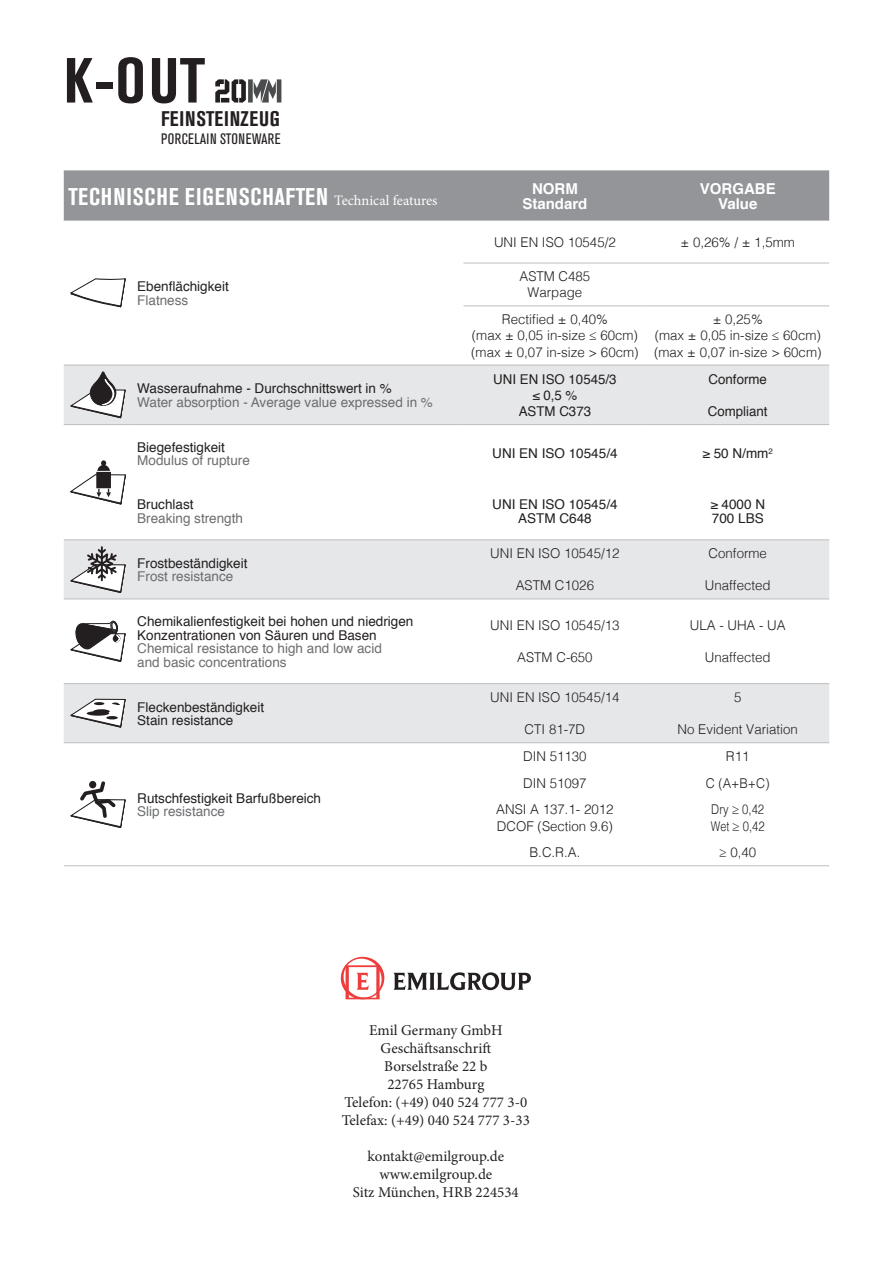
<style>
.page{position:relative;width:893px;height:1263px;background:#fff}
.page>*{position:absolute;margin:0;border:0;box-sizing:border-box;transform-origin:0 0}
.t1{font:700 condensed 63px "Akzidenz Grotesk BE";color:#231f20}
.t2{font:700 condensed 24px "Akzidenz Grotesk BE";letter-spacing:.035em;color:#fff}
.t3{font:700 condensed 21px "Akzidenz Grotesk BE";letter-spacing:.035em;color:#231f20}
.t4{font:15px/18px "Minion Pro";color:#231f20;text-align:center}
.t5{font:700 15px/14.9px "Helvetica";color:#fff;text-align:center}
.t6{font:condensed 15px "Akzidenz Grotesk BE";letter-spacing:.02em;color:#231f20}
.t7{font:300 13.5px/16.2px "Helvetica";color:#231f20;text-align:center}
.t8{font:13.5px/13.5px "Helvetica";color:#231f20}
.t9{font:13.5px/13.5px "Helvetica";color:#6c6d70}
.t10{font:300 13.5px/16.2px "Helvetica";color:#231f20;scale:.83 1}
.t11{font:300 13.5px "Helvetica";color:#231f20;scale:.93 1}
.s1{font-family:"Minion Pro";font-weight:400;font-stretch:normal;font-size:14.4px}
</style>
<div class="page">
<svg style="left:393px;top:972px;width:138px;height:18px"></svg>
<svg style="left:340px;top:956px;width:45px;height:44px"></svg>
<svg style="left:215px;top:79px;width:66px;height:24px"></svg>
<div style="left:64px;top:171px;width:765px;height:49px;background:#939598"></div>
<svg style="left:64px;top:262px;width:765px;height:103px"></svg>
<div style="left:64px;top:366px;width:765px;height:58px;background:#e6e7e9"></div>
<svg style="left:64px;top:540px;width:765px;height:202px;fill:#e6e7e9"></svg>
<hr style="left:64px;top:865px;width:68px;height:1px;background:#bcbdc0">
<hr style="left:132px;top:865px;width:331px;height:1px;background:#bcbdc0">
<hr style="left:64px;top:170px;width:68px;height:1px;background:#bcbdc0">
<hr style="left:132px;top:170px;width:331px;height:1px;background:#bcbdc0">
<hr style="left:463px;top:170px;width:183px;height:1px;background:#bcbdc0">
<hr style="left:646px;top:170px;width:183px;height:1px;background:#bcbdc0">
<hr style="left:463px;top:263px;width:183px;height:1px;background:#bcbdc0">
<hr style="left:646px;top:263px;width:183px;height:1px;background:#bcbdc0">
<hr style="left:463px;top:220px;width:183px;height:1px;background:#bcbdc0">
<hr style="left:646px;top:220px;width:183px;height:1px;background:#bcbdc0">
<hr style="left:64px;top:220px;width:68px;height:1px;background:#bcbdc0">
<hr style="left:132px;top:220px;width:331px;height:1px;background:#bcbdc0">
<hr style="left:64px;top:742px;width:68px;height:1px;background:#bcbdc0">
<hr style="left:132px;top:742px;width:331px;height:1px;background:#bcbdc0">
<hr style="left:463px;top:742px;width:183px;height:1px;background:#bcbdc0">
<hr style="left:646px;top:742px;width:183px;height:1px;background:#bcbdc0">
<hr style="left:64px;top:683px;width:68px;height:1px;background:#bcbdc0">
<hr style="left:132px;top:683px;width:331px;height:1px;background:#bcbdc0">
<hr style="left:463px;top:683px;width:183px;height:1px;background:#bcbdc0">
<hr style="left:646px;top:683px;width:183px;height:1px;background:#bcbdc0">
<hr style="left:64px;top:598px;width:68px;height:1px;background:#bcbdc0">
<hr style="left:132px;top:598px;width:331px;height:1px;background:#bcbdc0">
<hr style="left:463px;top:598px;width:183px;height:1px;background:#bcbdc0">
<hr style="left:646px;top:598px;width:183px;height:1px;background:#bcbdc0">
<hr style="left:64px;top:539px;width:68px;height:1px;background:#bcbdc0">
<hr style="left:132px;top:539px;width:331px;height:1px;background:#bcbdc0">
<hr style="left:463px;top:539px;width:183px;height:1px;background:#bcbdc0">
<hr style="left:646px;top:539px;width:183px;height:1px;background:#bcbdc0">
<hr style="left:64px;top:424px;width:68px;height:1px;background:#bcbdc0">
<hr style="left:132px;top:424px;width:331px;height:1px;background:#bcbdc0">
<hr style="left:463px;top:424px;width:183px;height:1px;background:#bcbdc0">
<hr style="left:646px;top:424px;width:183px;height:1px;background:#bcbdc0">
<hr style="left:64px;top:365px;width:68px;height:1px;background:#bcbdc0">
<hr style="left:132px;top:365px;width:331px;height:1px;background:#bcbdc0">
<hr style="left:463px;top:365px;width:183px;height:1px;background:#bcbdc0">
<hr style="left:646px;top:365px;width:183px;height:1px;background:#bcbdc0">
<hr style="left:463px;top:865px;width:183px;height:1px;background:#bcbdc0">
<hr style="left:646px;top:865px;width:183px;height:1px;background:#bcbdc0">
<hr style="left:463px;top:305px;width:183px;height:1px;background:#bcbdc0">
<hr style="left:646px;top:305px;width:183px;height:1px;background:#bcbdc0">
<svg style="left:71px;top:278px;width:54px;height:30px"></svg>
<svg style="left:71px;top:372px;width:54px;height:46px"></svg>
<svg style="left:71px;top:460px;width:54px;height:45px"></svg>
<svg style="left:71px;top:546px;width:54px;height:47px"></svg>
<svg style="left:71px;top:620px;width:54px;height:42px"></svg>
<svg style="left:71px;top:699px;width:54px;height:29px"></svg>
<svg style="left:71px;top:781px;width:54px;height:47px"></svg>
<h1 class="t1" style="left:64px;top:45px;width:143px">K-OUT</h1>
<h3 class="t3" style="left:161px;top:106px;width:120px">FEINSTEINZEUG</h3>
<p class="t6" style="left:161px;top:130px;width:121px">PORCELAIN STONEWARE</p>
<h2 class="t2" style="left:69px;top:182px;width:370px">TECHNISCHE EIGENSCHAFTEN <span class="s1">Technical features</span></h2>
<p class="t5" style="left:522px;top:181px;width:67px">NORM<br>Standard</p>
<p class="t5" style="left:700px;top:181px;width:77px">VORGABE<br>Value</p>
<p class="t8" style="left:137px;top:280px;width:93px">Ebenflächigkeit</p>
<p class="t9" style="left:137px;top:293px;width:53px">Flatness</p>
<p class="t8" style="left:137px;top:382px;width:256px">Wasseraufnahme - Durchschnittswert in %</p>
<p class="t9" style="left:137px;top:395px;width:297px">Water absorption - Average value expressed in %</p>
<p class="t8" style="left:137px;top:441px;width:89px">Biegefestigkeit</p>
<p class="t9" style="left:137px;top:454px;width:114px">Modulus of rupture</p>
<p class="t8" style="left:137px;top:498px;width:58px">Bruchlast</p>
<p class="t9" style="left:137px;top:512px;width:107px">Breaking strength</p>
<p class="t8" style="left:137px;top:557px;width:112px">Frostbeständigkeit</p>
<p class="t9" style="left:137px;top:570px;width:98px">Frost resistance</p>
<p class="t8" style="left:137px;top:615px;width:278px">Chemikalienfestigkeit bei hohen und niedrigen<br>Konzentrationen von Säuren und Basen</p>
<p class="t9" style="left:137px;top:642px;width:246px">Chemical resistance to high and low acid and basic concentrations</p>
<p class="t8" style="left:137px;top:700px;width:128px">Fleckenbeständigkeit<br>Stain resistance</p>
<p class="t8" style="left:137px;top:791px;width:185px">Rutschfestigkeit Barfußbereich</p>
<p class="t9" style="left:137px;top:805px;width:89px">Slip resistance</p>
<p class="t7" style="left:494px;top:233px;width:123px">UNI EN ISO 10545/2</p>
<p class="t7" style="left:681px;top:233px;width:116px">± 0,26% / ± 1,5mm</p>
<p class="t7" style="left:519px;top:267px;width:72px">ASTM C485<br>Warpage</p>
<p class="t7" style="left:471px;top:310px;width:169px">Rectified ± 0,40%<br>(max ± 0,05 in-size ≤ 60cm) (max ± 0,07 in-size &gt; 60cm)</p>
<p class="t7" style="left:654px;top:310px;width:169px">± 0,25%<br>(max ± 0,05 in-size ≤ 60cm) (max ± 0,07 in-size &gt; 60cm)</p>
<p class="t8" style="left:493px;top:371px;width:125px;line-height:16.2px;text-align:center">UNI EN ISO 10545/3 ≤ 0,5 %<br>ASTM C373</p>
<p class="t8" style="left:709px;top:373px;width:60px">Conforme</p>
<p class="t8" style="left:708px;top:405px;width:61px">Compliant</p>
<p class="t8" style="left:492px;top:447px;width:127px">UNI EN ISO 10545/4</p>
<p class="t8" style="left:703px;top:447px;width:72px">≥ 50 N/mm<sup>2</sup></p>
<p class="t8" style="left:492px;top:498px;width:127px;text-align:center">UNI EN ISO 10545/4<br>ASTM C648</p>
<p class="t8" style="left:710px;top:498px;width:56px">≥ 4000 N<br>700 LBS</p>
<p class="t7" style="left:490px;top:544px;width:131px">UNI EN ISO 10545/12</p>
<p class="t7" style="left:516px;top:577px;width:80px">ASTM C1026</p>
<p class="t7" style="left:490px;top:616px;width:131px">UNI EN ISO 10545/13</p>
<p class="t7" style="left:517px;top:648px;width:77px">ASTM C-650</p>
<p class="t7" style="left:490px;top:688px;width:131px">UNI EN ISO 10545/14</p>
<p class="t7" style="left:525px;top:720px;width:62px">CTI 81-7D</p>
<p class="t7" style="left:709px;top:544px;width:60px">Conforme</p>
<p class="t7" style="left:705px;top:577px;width:67px">Unaffected</p>
<p class="t7" style="left:690px;top:616px;width:97px">ULA - UHA - UA</p>
<p class="t7" style="left:705px;top:648px;width:67px">Unaffected</p>
<p class="t7" style="left:734px;top:688px;width:9px">5</p>
<p class="t7" style="left:678px;top:720px;width:122px">No Evident Variation</p>
<p class="t7" style="left:523px;top:747px;width:65px">DIN 51130</p>
<p class="t7" style="left:726px;top:747px;width:25px">R11</p>
<p class="t7" style="left:523px;top:774px;width:65px">DIN 51097</p>
<p class="t11" style="left:706px;top:771px;width:70px">C (A+B+C)</p>
<p class="t7" style="left:496px;top:800px;width:119px;text-align:left">ANSI A 137.1- 2012<br>DCOF (Section 9.6)</p>
<p class="t10" style="left:711px;top:800px;width:67px">Dry ≥ 0,42<br>Wet ≥ 0,42</p>
<p class="t7" style="left:529px;top:843px;width:52px">B.C.R.A.</p>
<p class="t7" style="left:719px;top:843px;width:39px">≥ 0,40</p>
<p class="t4" style="left:342px;top:1021px;width:190px">Emil Germany GmbH<br>Geschäftsanschrift<br>Borselstraße 22 b<br>22765 Hamburg<br>Telefon: (+49) 040 524 777 3-0<br>Telefax: (+49) 040 524 777 3-33</p>
<p class="t4" style="left:353px;top:1147px;width:167px">kontakt@emilgroup.de www.emilgroup.de<br>Sitz München, HRB 224534</p>
</div>
